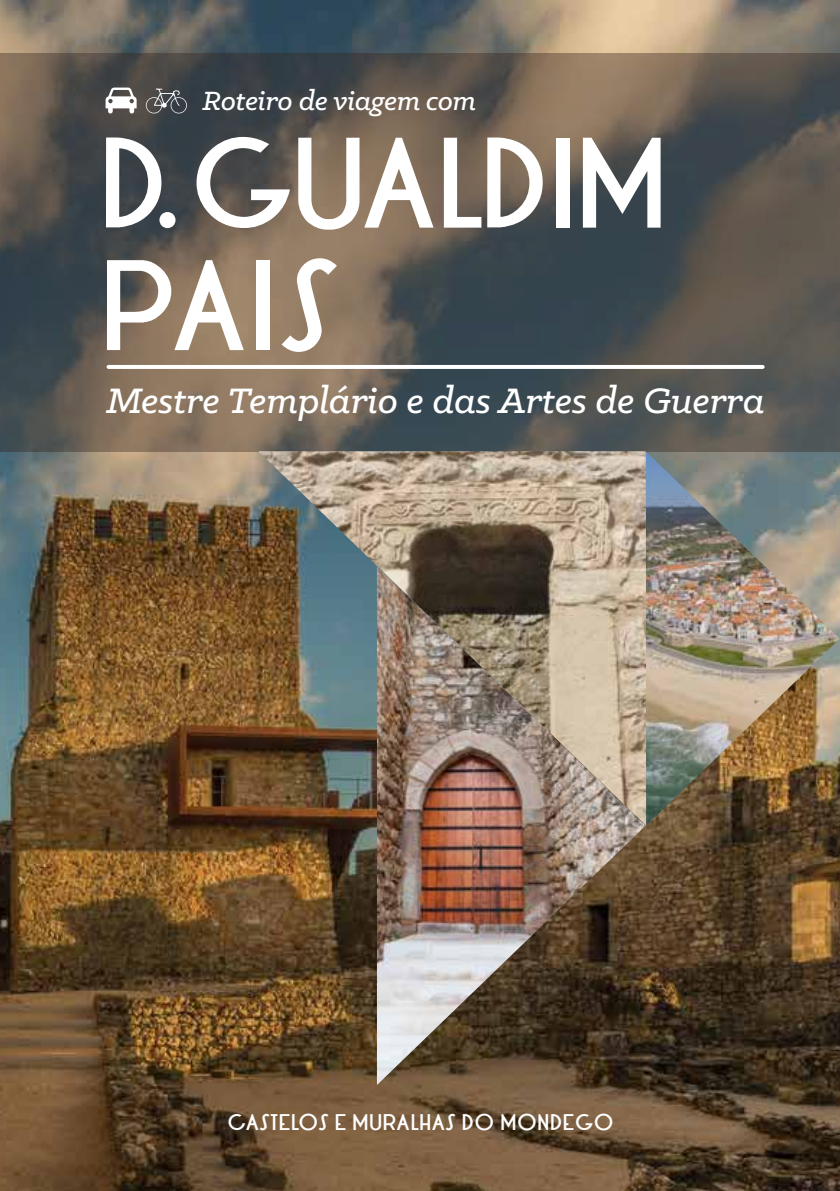
<style>
.page{position:relative;width:840px;height:1191px;background:#fff}
.page>*{position:absolute;margin:0;border:0;box-sizing:border-box;transform-origin:0 0}
.t1{font:700 102px/122.4px "LT Oksana";letter-spacing:.01em;color:#fff}
.t2{font:italic 500 40px "Klinic Slab";color:#fff}
.t3{font:italic 500 29.8px "Klinic Slab";letter-spacing:-.005em;color:#fff}
.t4{font:700 18px "LT Oksana";letter-spacing:.055em;color:#fff}
</style>
<div class="page">
<img style="left:0;top:0;width:839px;height:1191px">
<svg style="left:0;top:53px;width:839px;height:399px;background:#5d5952"></svg>
<svg style="left:146px;top:88px;width:41px;height:25px"></svg>
<svg style="left:105px;top:88px;width:31px;height:25px"></svg>
<img style="left:258px;top:451px;width:581px;height:375px">
<hr style="left:106px;top:365px;width:658px;height:4px;background:#fff;border-radius:2px">
<img style="left:377px;top:566px;width:268px;height:519px">
<p class="t3" style="left:202px;top:82px;width:275px">Roteiro de viagem com</p>
<h1 class="t1" style="left:101px;top:127px;width:567px">D.GUALDIM<br>PAIS</h1>
<p class="t2" style="left:106px;top:374px;width:659px">Mestre Templário e das Artes de Guerra</p>
<p class="t4" style="left:228px;top:1109px;width:386px">CASTELOS E MURALHAS DO MONDEGO</p>
</div>
